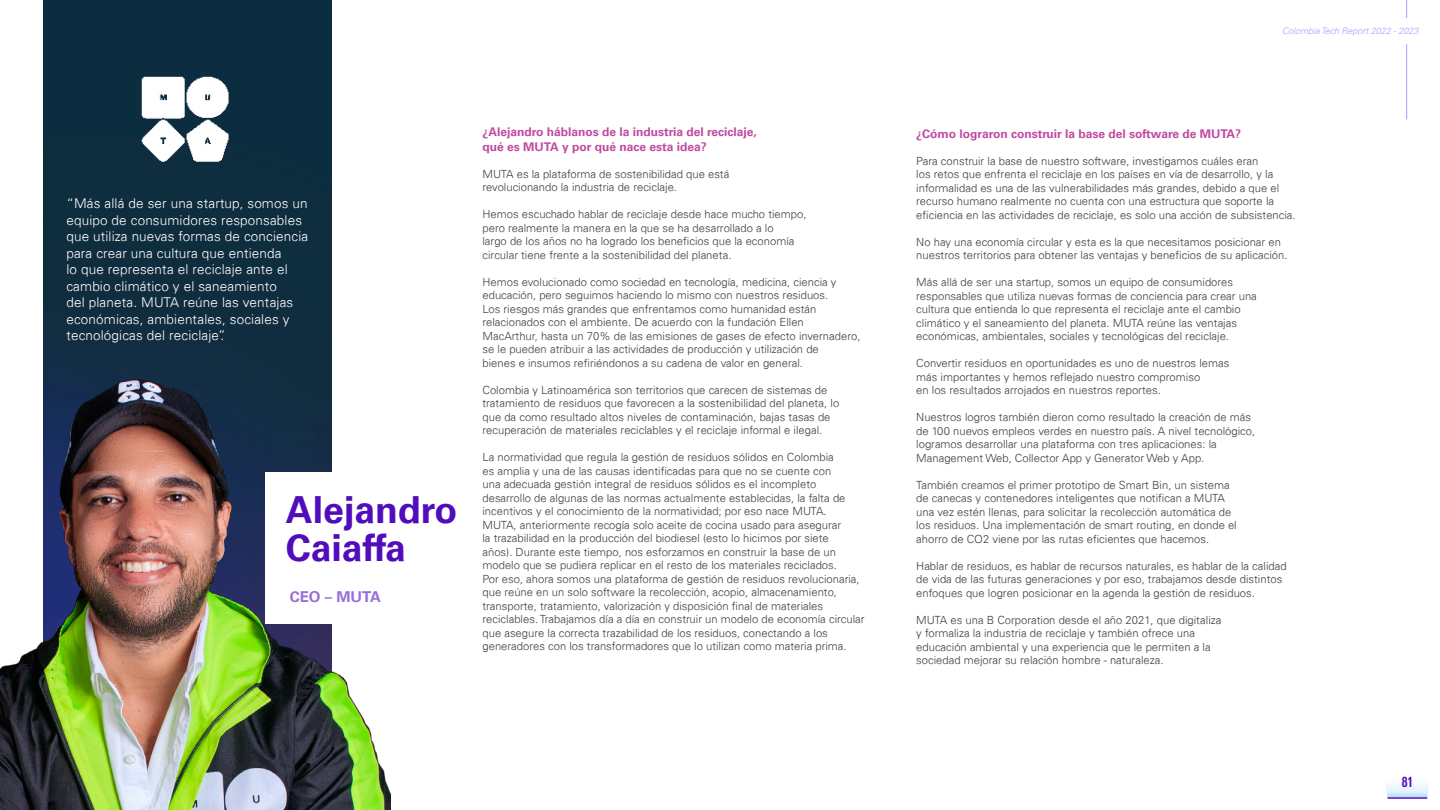
<style>
.page{position:relative;width:1440px;height:810px;background:#fff}
.page>*{position:absolute;margin:0;border:0;box-sizing:border-box;transform-origin:0 0}
.t1{font:300 37.42px/37.7px "Univers 45";color:#510dbc}
.t2{font:700 15px "Univers 65";color:#976ed7}
.t3{font:700 15px "KPMG";color:#510dbc}
.t4{font:300 13.5px/16.5px "Univers 45";letter-spacing:.01em;color:#fff}
.t5{font:300 12px/14.4px "Univers 45";color:#c049a1}
.t6{font:300 11.25px/13.5px "Univers 45";color:#404040}
.t7{font:italic 300 9px "Univers 45";color:#b497ff}
.s1{font-family:"Univers 45";font-weight:300}
</style>
<div class="page">
<svg style="left:1385px;top:784px;width:44px;height:13px"></svg>
<hr style="left:1388px;top:797px;width:39px;height:2px;background:#510dbc">
<hr style="left:1406px;top:44px;width:1px;height:75px;background:#b497ff">
<svg style="left:1406px;top:0;width:1px;height:18px"></svg>
<div style="left:43px;top:0;width:289px;height:357px;background:#0e2d3f"></div>
<img style="left:0;top:357px;width:391px;height:453px">
<img style="left:125px;top:60px;width:124px;height:111px">
<p class="t4" style="left:66px;top:195px;width:243px">“Más allá de ser una startup, somos un equipo de consumidores responsables que utiliza nuevas formas de conciencia para crear una cultura que entienda<br>lo que representa el reciclaje ante el cambio climático y el saneamiento<br>del planeta. MUTA reúne las ventajas económicas, ambientales, sociales y tecnológicas del reciclaje”.</p>
<h1 class="t1" style="left:286px;top:492px;width:173px">Alejandro<br>Caiaffa</h1>
<h2 class="t2" style="left:290px;top:588px;width:93px">CEO – MUT<span class="s1">A</span></h2>
<p class="t5" style="left:483px;top:125px;width:276px">¿Alejandro háblanos de la industria del reciclaje, qué es MUTA y por qué nace esta idea?</p>
<p class="t6" style="left:483px;top:167px;width:248px">MUTA es la plataforma de sostenibilidad que está revolucionando la industria de reciclaje.</p>
<p class="t6" style="left:483px;top:208px;width:325px">Hemos escuchado hablar de reciclaje desde hace mucho tiempo, pero realmente la manera en la que se ha desarrollado a lo<br>largo de los años no ha logrado los beneficios que la economía circular tiene frente a la sostenibilidad del planeta.</p>
<p class="t6" style="left:483px;top:275px;width:379px">Hemos evolucionado como sociedad en tecnología, medicina, ciencia y educación, pero seguimos haciendo lo mismo con nuestros residuos.<br>Los riesgos más grandes que enfrentamos como humanidad están relacionados con el ambiente. De acuerdo con la fundación Ellen MacArthur, hasta un 70% de las emisiones de gases de efecto invernadero, se le pueden atribuir a las actividades de producción y utilización de<br>bienes e insumos refiriéndonos a su cadena de valor en general.</p>
<p class="t6" style="left:483px;top:383px;width:358px">Colombia y Latinoamérica son territorios que carecen de sistemas de tratamiento de residuos que favorecen a la sostenibilidad del planeta, lo que da como resultado altos niveles de contaminación, bajas tasas de recuperación de materiales reciclables y el reciclaje informal e ilegal.</p>
<p class="t6" style="left:483px;top:451px;width:384px">La normatividad que regula la gestión de residuos sólidos en Colombia<br>es amplia y una de las causas identificadas para que no se cuente con<br>una adecuada gestión integral de residuos sólidos es el incompleto desarrollo de algunas de las normas actualmente establecidas, la falta de incentivos y el conocimiento de la normatividad; por eso nace MUTA.<br>MUTA, anteriormente recogía solo aceite de cocina usado para asegurar<br>la trazabilidad en la producción del biodiesel (esto lo hicimos por siete<br>años). Durante este tiempo, nos esforzamos en construir la base de un modelo que se pudiera replicar en el resto de los materiales reciclados.<br>Por eso, ahora somos una plataforma de gestión de residuos revolucionaria, que reúne en un solo software la recolección, acopio, almacenamiento, transporte, tratamiento, valorización y disposición final de materiales reciclables. Trabajamos día a día en construir un modelo de economía circular que asegure la correcta trazabilidad de los residuos, conectando a los generadores con los transformadores que lo utilizan como materia prima.</p>
<p class="t7" style="left:1282px;top:26px;width:138px">Colombia Tech Report 2022 - 2023</p>
<p class="t5" style="left:916px;top:126px;width:326px">¿Cómo lograron construir la base del software de MUTA?</p>
<p class="t6" style="left:916px;top:154px;width:381px">Para construir la base de nuestro software, investigamos cuáles eran<br>los retos que enfrenta el reciclaje en los países en vía de desarrollo, y la informalidad es una de las vulnerabilidades más grandes, debido a que el recurso humano realmente no cuenta con una estructura que soporte la eficiencia en las actividades de reciclaje, es solo una acción de subsistencia.</p>
<p class="t6" style="left:916px;top:235px;width:373px">No hay una economía circular y esta es la que necesitamos posicionar en nuestros territorios para obtener las ventajas y beneficios de su aplicación.</p>
<p class="t6" style="left:916px;top:275px;width:342px">Más allá de ser una startup, somos un equipo de consumidores responsables que utiliza nuevas formas de conciencia para crear una cultura que entienda lo que representa el reciclaje ante el cambio climático y el saneamiento del planeta. MUTA reúne las ventajas económicas, ambientales, sociales y tecnológicas del reciclaje.</p>
<p class="t6" style="left:916px;top:356px;width:315px">Convertir residuos en oportunidades es uno de nuestros lemas más importantes y hemos reflejado nuestro compromiso<br>en los resultados arrojados en nuestros reportes.</p>
<p class="t6" style="left:916px;top:410px;width:340px">Nuestros logros también dieron como resultado la creación de más de 100 nuevos empleos verdes en nuestro país. A nivel tecnológico, logramos desarrollar una plataforma con tres aplicaciones: la Management Web, Collector App y Generator Web y App.</p>
<p class="t6" style="left:916px;top:478px;width:322px">También creamos el primer prototipo de Smart Bin, un sistema de canecas y contenedores inteligentes que notifican a MUTA una vez estén llenas, para solicitar la recolección automática de los residuos. Una implementación de smart routing, en donde el ahorro de CO2 viene por las rutas eficientes que hacemos.</p>
<p class="t6" style="left:916px;top:559px;width:372px">Hablar de residuos, es hablar de recursos naturales, es hablar de la calidad de vida de las futuras generaciones y por eso, trabajamos desde distintos enfoques que logren posicionar en la agenda la gestión de residuos.</p>
<p class="t6" style="left:916px;top:613px;width:307px">MUTA es una B Corporation desde el año 2021, que digitaliza y formaliza la industria de reciclaje y también ofrece una educación ambiental y una experiencia que le permiten a la sociedad mejorar su relación hombre - naturaleza.</p>
<h2 class="t3" style="left:1402px;top:775px;width:12px">81</h2>
</div>
